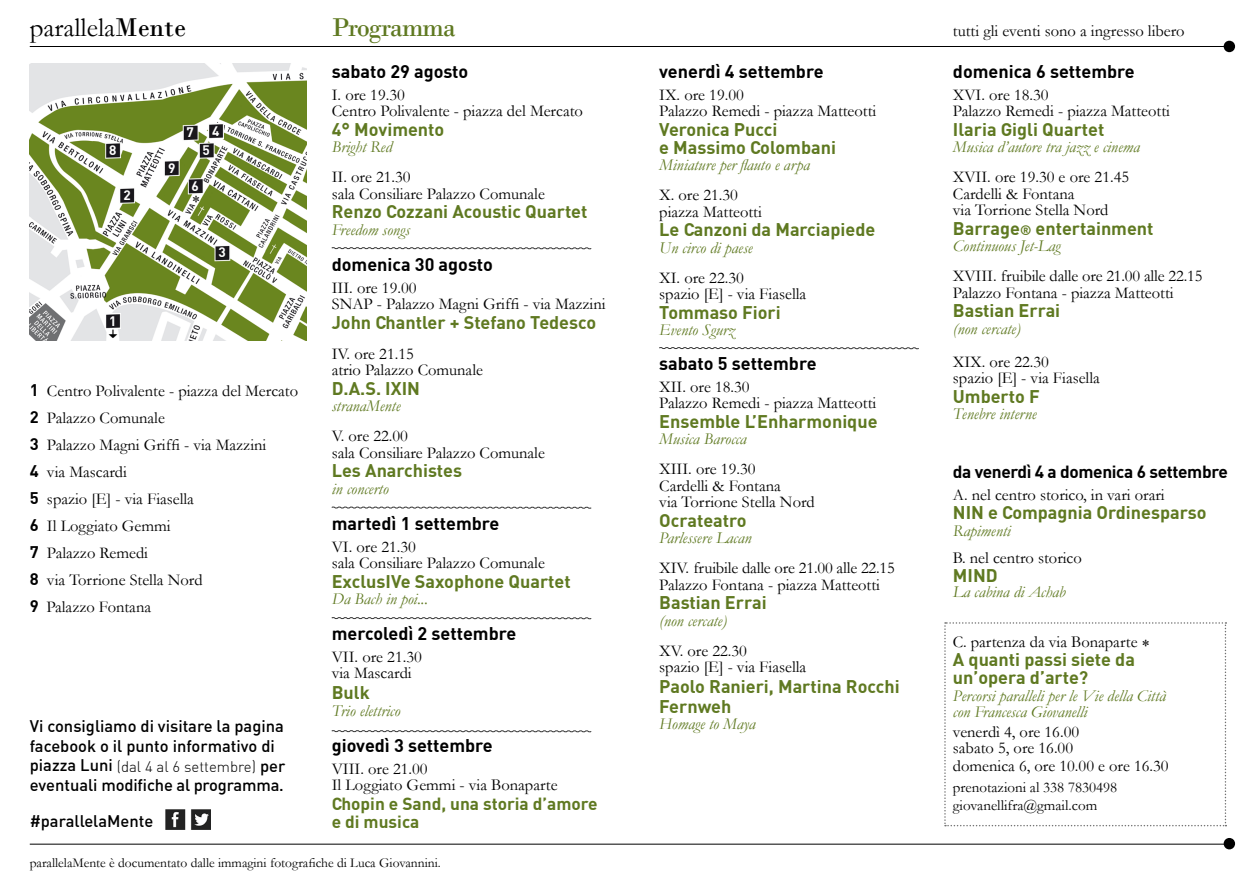
<style>
.page{position:relative;width:1259px;height:893px;background:#fff}
.page>*{position:absolute;margin:0;border:0;box-sizing:border-box;transform-origin:0 0}
.t1{font:93px "Bodoni";color:#000}
.t2{font:27px "Garamond";color:#000}
.t3{font:27px "Bodoni";letter-spacing:-.05em;color:#5f7921}
.t4{font:22.5px "Times New Roman";color:#000}
.t5{font:700 18px/18px "DIN";color:#5f7921}
.t6{font:700 18px "DIN";color:#000}
.t7{font:700 17.25px/18px "DIN";color:#5f7921}
.t8{font:700 17.25px "DIN";letter-spacing:-.02em;color:#000}
.t9{font:16.5px/16.5px "Garamond";color:#000}
.t10{font:italic 16.5px/16.5px "Garamond";color:#5f7921}
.t11{font:500 16.5px/19.8px "DIN";color:#000}
.t12{font:16.5px "Times New Roman";color:#000}
.t13{font:15px/18px "Garamond";color:#000}
.t14{font:300 15px "DIN";color:#000}
.t15{font:13.5px "Garamond";color:#000}
.t16{font:700 13.5px "DIN";color:#fff}
.s1{font-family:"Bodoni"}
.s2{font-family:"DIN";font-weight:700}
.s3{font-weight:500;font-size:16.5px}
.s4{font-size:13.5px}
</style>
<div class="page">
<img style="left:30px;top:64px;width:276px;height:277px">
<hr style="left:30px;top:46px;width:1194px;height:1px;background:#000">
<img style="left:166px;top:810px;width:44px;height:19px">
<svg style="left:331px;top:247px;width:261px;height:3px"></svg>
<svg style="left:331px;top:617px;width:261px;height:3px"></svg>
<svg style="left:331px;top:506px;width:261px;height:3px"></svg>
<hr style="left:30px;top:844px;width:1194px;height:1px;background:#000">
<svg style="left:659px;top:347px;width:260px;height:3px"></svg>
<img style="left:106px;top:313px;width:15px;height:16px">
<svg style="left:944px;top:622px;width:282px;height:204px"></svg>
<svg style="left:331px;top:730px;width:261px;height:3px"></svg>
<img style="left:209px;top:123px;width:15px;height:16px">
<h2 class="t3" style="left:332px;top:11px;width:126px">Programma</h2>
<h2 class="t2" style="left:30px;top:10px;width:158px">parallela<span class="s1">Mente</span></h2>
<p class="t9" style="left:953px;top:22px;width:233px">tutti gli eventi sono a ingresso libero</p>
<h1 class="t1" style="left:1216px;top:-34px;width:27px">.</h1>
<p class="t16" style="left:186px;top:123px;width:9px">7</p>
<p class="t16" style="left:212px;top:122px;width:9px">4</p>
<p class="t16" style="left:109px;top:142px;width:9px">8</p>
<p class="t16" style="left:203px;top:141px;width:9px">5</p>
<p class="t16" style="left:123px;top:186px;width:9px">2</p>
<p class="t16" style="left:109px;top:312px;width:9px">1</p>
<h3 class="t4" style="left:107px;top:326px;width:13px">ꜜ</h3>
<p class="t16" style="left:168px;top:159px;width:9px">9</p>
<p class="t16" style="left:191px;top:177px;width:9px">6</p>
<p class="t12" style="left:196px;top:193px;width:7px">⃰</p>
<p class="t16" style="left:218px;top:244px;width:9px">3</p>
<p class="t9" style="left:30px;top:376px;width:270px;line-height:27px"><span class="s2">1</span> Centro Polivalente - piazza del Mercato<br><span class="s2">2</span> Palazzo Comunale<br><span class="s2">3</span> Palazzo Magni Griffi - via Mazzini<br><span class="s2">4</span> via Mascardi<br><span class="s2">5</span> spazio [E] - via Fiasella<br><span class="s2">6</span> Il Loggiato Gemmi<br><span class="s2">7</span> Palazzo Remedi<br><span class="s2">8</span> via Torrione Stella Nord<br><span class="s2">9</span> Palazzo Fontana</p>
<p class="t11" style="left:30px;top:715px;width:256px">Vi consigliamo di visitare la pagina facebook o il punto informativo di</p>
<p class="t14" style="left:30px;top:757px;width:257px"><span class="s3">piazza Luni</span> (dal 4 al 6 settembre) <span class="s3">per</span></p>
<p class="t11" style="left:30px;top:775px;width:255px">eventuali modifiche al programma.</p>
<p class="t11" style="left:30px;top:811px;width:125px">#parallelaMente</p>
<p class="t6" style="left:332px;top:60px;width:138px">sabato 29 agosto</p>
<p class="t9" style="left:332px;top:86px;width:253px">I. ore 19.30<br>Centro Polivalente - piazza del Mercato</p>
<p class="t5" style="left:332px;top:119px;width:114px">4° Movimento</p>
<p class="t10" style="left:332px;top:138px;width:62px">Bright Red</p>
<p class="t9" style="left:332px;top:168px;width:215px">II. ore 21.30<br>sala Consiliare Palazzo Comunale</p>
<p class="t5" style="left:332px;top:202px;width:257px">Renzo Cozzani Acoustic Quartet</p>
<p class="t10" style="left:332px;top:221px;width:80px">Freedom songs</p>
<p class="t6" style="left:332px;top:252px;width:163px">domenica 30 agosto</p>
<p class="t9" style="left:332px;top:279px;width:275px">III. ore 19.00<br>SNAP - Palazzo Magni Griffi - via Mazzini</p>
<p class="t5" style="left:332px;top:312px;width:266px">John Chantler + Stefano Tedesco</p>
<p class="t9" style="left:332px;top:345px;width:153px">IV. ore 21.15<br>atrio Palazzo Comunale</p>
<p class="t5" style="left:332px;top:378px;width:90px">D.A.S. IXIN</p>
<p class="t10" style="left:332px;top:397px;width:70px">stranaMente</p>
<p class="t9" style="left:332px;top:427px;width:215px">V. ore 22.00<br>sala Consiliare Palazzo Comunale</p>
<p class="t5" style="left:332px;top:461px;width:132px">Les Anarchistes</p>
<p class="t10" style="left:332px;top:480px;width:58px">in concerto</p>
<p class="t6" style="left:332px;top:511px;width:169px">martedì 1 settembre</p>
<p class="t9" style="left:332px;top:538px;width:215px">VI. ore 21.30<br>sala Consiliare Palazzo Comunale</p>
<p class="t5" style="left:332px;top:571px;width:240px">ExclusIVe Saxophone Quartet</p>
<p class="t10" style="left:332px;top:590px;width:98px">Da Bach in poi...</p>
<p class="t6" style="left:332px;top:622px;width:186px">mercoledì 2 settembre</p>
<p class="t9" style="left:332px;top:648px;width:92px">VII. ore 21.30 via Mascardi</p>
<p class="t5" style="left:332px;top:683px;width:40px">Bulk</p>
<p class="t10" style="left:332px;top:702px;width:70px">Trio elettrico</p>
<p class="t6" style="left:332px;top:734px;width:162px">giovedì 3 settembre</p>
<p class="t9" style="left:332px;top:760px;width:227px">VIII. ore 21.00<br>Il Loggiato Gemmi - via Bonaparte</p>
<p class="t7" style="left:332px;top:794px;width:267px">Chopin e Sand, una storia d’amore e di musica</p>
<p class="t15" style="left:30px;top:854px;width:412px">parallelaMente è documentato dalle immagini fotografiche di Luca Giovannini.</p>
<p class="t6" style="left:659px;top:60px;width:166px">venerdì 4 settembre</p>
<p class="t9" style="left:659px;top:86px;width:219px">IX. ore 19.00<br>Palazzo Remedi - piazza Matteotti</p>
<p class="t5" style="left:659px;top:119px;width:178px">Veronica Pucci<br>e Massimo Colombani</p>
<p class="t10" style="left:659px;top:156px;width:152px">Miniature per flauto e arpa</p>
<p class="t9" style="left:659px;top:186px;width:104px">X. ore 21.30 piazza Matteotti</p>
<p class="t5" style="left:659px;top:220px;width:218px">Le Canzoni da Marciapiede</p>
<p class="t10" style="left:659px;top:239px;width:95px">Un circo di paese</p>
<p class="t9" style="left:659px;top:269px;width:148px">XI. ore 22.30<br>spazio [E] - via Fiasella</p>
<p class="t5" style="left:659px;top:302px;width:123px">Tommaso Fiori</p>
<p class="t10" style="left:659px;top:321px;width:77px">Evento Sgurz</p>
<p class="t6" style="left:659px;top:351px;width:159px">sabato 5 settembre</p>
<p class="t9" style="left:659px;top:378px;width:219px">XII. ore 18.30<br>Palazzo Remedi - piazza Matteotti</p>
<p class="t5" style="left:659px;top:411px;width:220px">Ensemble L’Enharmonique</p>
<p class="t10" style="left:659px;top:430px;width:89px">Musica Barocca</p>
<p class="t9" style="left:659px;top:460px;width:157px">XIII. ore 19.30<br>Cardelli &amp; Fontana<br>via Torrione Stella Nord</p>
<p class="t5" style="left:659px;top:510px;width:89px">Ocrateatro</p>
<p class="t10" style="left:659px;top:529px;width:94px">Parlessere Lacan</p>
<p class="t9" style="left:659px;top:559px;width:237px">XIV. fruibile dalle ore 21.00 alle 22.15<br>Palazzo Fontana - piazza Matteotti</p>
<p class="t5" style="left:659px;top:593px;width:109px">Bastian Errai</p>
<p class="t10" style="left:659px;top:612px;width:69px">(non cercate)</p>
<p class="t9" style="left:659px;top:642px;width:148px">XV. ore 22.30<br>spazio [E] - via Fiasella</p>
<p class="t5" style="left:659px;top:676px;width:242px;line-height:19.5px">Paolo Ranieri, Martina Rocchi<br>Fernweh</p>
<p class="t10" style="left:659px;top:715px;width:98px">Homage to Maya</p>
<p class="t6" style="left:953px;top:60px;width:183px">domenica 6 settembre</p>
<p class="t9" style="left:953px;top:86px;width:219px">XVI. ore 18.30<br>Palazzo Remedi - piazza Matteotti</p>
<p class="t5" style="left:953px;top:119px;width:153px">Ilaria Gigli Quartet</p>
<p class="t10" style="left:953px;top:138px;width:188px">Musica d’autore tra jazz e cinema</p>
<p class="t9" style="left:953px;top:168px;width:178px">XVII. ore 19.30 e ore 21.45<br>Cardelli &amp; Fontana<br>via Torrione Stella Nord</p>
<p class="t5" style="left:953px;top:218px;width:202px">Barrage<span class="s4">®</span> entertainment</p>
<p class="t10" style="left:953px;top:237px;width:109px">Continuous Jet-Lag</p>
<p class="t9" style="left:953px;top:267px;width:251px">XVIII. fruibile dalle ore 21.00 alle 22.15<br>Palazzo Fontana - piazza Matteotti</p>
<p class="t5" style="left:953px;top:301px;width:109px">Bastian Errai</p>
<p class="t10" style="left:953px;top:320px;width:69px">(non cercate)</p>
<p class="t9" style="left:953px;top:353px;width:148px">XIX. ore 22.30<br>spazio [E] - via Fiasella</p>
<p class="t5" style="left:953px;top:386px;width:88px">Umberto F</p>
<p class="t10" style="left:953px;top:405px;width:85px">Tenebre interne</p>
<p class="t8" style="left:953px;top:460px;width:276px">da venerdì 4 a domenica 6 settembre</p>
<p class="t9" style="left:953px;top:486px;width:213px">A. nel centro storico, in vari orari</p>
<p class="t5" style="left:953px;top:503px;width:255px">NIN e Compagnia Ordinesparso</p>
<p class="t10" style="left:953px;top:522px;width:59px">Rapimenti</p>
<p class="t9" style="left:953px;top:549px;width:131px">B. nel centro storico</p>
<p class="t5" style="left:953px;top:566px;width:46px">MIND</p>
<p class="t10" style="left:953px;top:583px;width:114px">La cabina di Achab</p>
<p class="t9" style="left:953px;top:633px;width:186px">C. partenza da via Bonaparte</p>
<p class="t12" style="left:1145px;top:638px;width:7px">⃰</p>
<p class="t5" style="left:953px;top:650px;width:184px">A quanti passi siete da un’opera d’arte?</p>
<p class="t10" style="left:953px;top:687px;width:214px">Percorsi paralleli per le Vie della Città con Francesca Giovanelli</p>
<p class="t9" style="left:953px;top:723px;width:128px">venerdì 4, ore 16.00 sabato 5, ore 16.00</p>
<p class="t9" style="left:953px;top:757px;width:217px">domenica 6, ore 10.00 e ore 16.30</p>
<p class="t13" style="left:953px;top:778px;width:166px">prenotazioni al 338 7830498 giovanellifra@gmail.com</p>
<h1 class="t1" style="left:1216px;top:763px;width:27px">.</h1>
</div>
